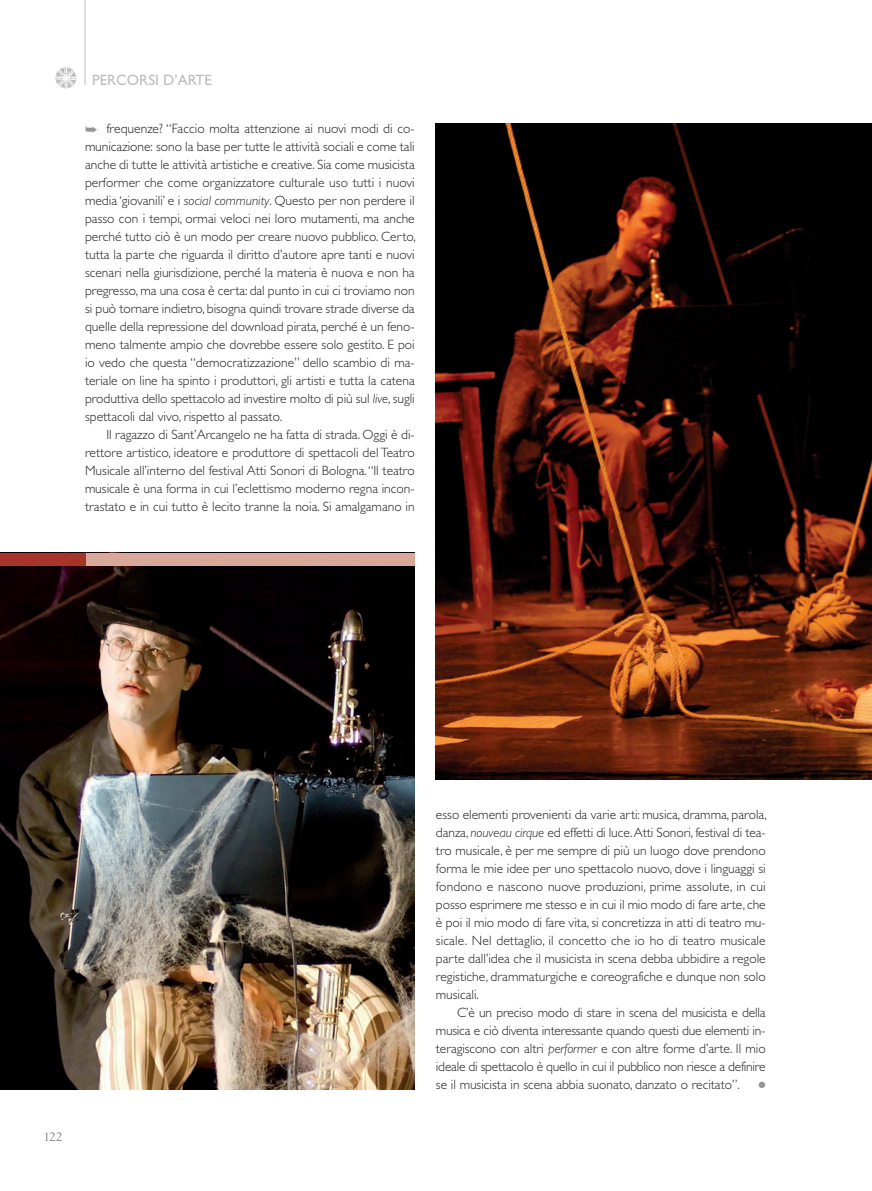
<style>
.page{position:relative;width:872px;height:1191px;background:#fff}
.page>*{position:absolute;margin:0;border:0;box-sizing:border-box;transform-origin:0 0}
.t1{font:15px "Gill Sans";color:#bcbdc0}
.t2{font:300 13.5px "Gill Sans";color:#231f20}
.t3{font:12px "Daily News";color:#808285}
.t4{font:9px "Zapf Dingbats ITC";color:#939598}
.s1{font-style:italic}
</style>
<div class="page">
<svg style="left:55px;top:67px;width:22px;height:22px"></svg>
<hr style="left:85px;top:0;width:1px;height:85px;background:#bcbdc0">
<img style="left:436px;top:123px;width:436px;height:656px">
<img style="left:0;top:566px;width:414px;height:523px">
<div style="left:0;top:553px;width:415px;height:13px;background:#d8a998"></div>
<div style="left:0;top:553px;width:85px;height:13px;background:#a73329"></div>
<p class="t1" style="left:92px;top:75px;width:121px">PERCORSI D’ARTE</p>
<p class="t2" style="left:106px;top:123px;width:310px">frequenze? “Faccio molta attenzione ai nuovi modi di co-</p>
<p class="t2" style="left:85px;top:141px;width:331px">municazione: sono la base per tutte le attività sociali e come tali</p>
<p class="t2" style="left:85px;top:159px;width:331px">anche di tutte le attività artistiche e creative. Sia come musicista</p>
<p class="t2" style="left:85px;top:177px;width:331px">performer che come organizzatore culturale uso tutti i nuovi</p>
<p class="t2" style="left:85px;top:195px;width:331px">media ‘giovanili’ e i <span class="s1">social community</span>. Questo per non perdere il</p>
<p class="t2" style="left:85px;top:213px;width:331px">passo con i tempi, ormai veloci nei loro mutamenti, ma anche</p>
<p class="t2" style="left:85px;top:231px;width:332px">perché tutto ciò è un modo per creare nuovo pubblico. Certo,</p>
<p class="t2" style="left:85px;top:249px;width:331px">tutta la parte che riguarda il diritto d’autore apre tanti e nuovi</p>
<p class="t2" style="left:85px;top:267px;width:331px">scenari nella giurisdizione, perché la materia è nuova e non ha</p>
<p class="t2" style="left:85px;top:285px;width:331px">pregresso, ma una cosa è certa: dal punto in cui ci troviamo non</p>
<p class="t2" style="left:85px;top:303px;width:331px">si può tornare indietro, bisogna quindi trovare strade diverse da</p>
<p class="t2" style="left:85px;top:321px;width:331px">quelle della repressione del download pirata, perché è un feno-</p>
<p class="t2" style="left:85px;top:339px;width:331px">meno talmente ampio che dovrebbe essere solo gestito. E poi</p>
<p class="t2" style="left:85px;top:357px;width:331px">io vedo che questa “democratizzazione” dello scambio di ma-</p>
<p class="t2" style="left:85px;top:375px;width:331px">teriale on line ha spinto i produttori, gli artisti e tutta la catena</p>
<p class="t2" style="left:85px;top:393px;width:331px">produttiva dello spettacolo ad investire molto di più sul <span class="s1">live</span>, sugli</p>
<p class="t2" style="left:85px;top:411px;width:199px">spettacoli dal vivo, rispetto al passato.</p>
<p class="t2" style="left:106px;top:429px;width:310px">Il ragazzo di Sant’Arcangelo ne ha fatta di strada. Oggi è di-</p>
<p class="t2" style="left:85px;top:447px;width:331px">rettore artistico, ideatore e produttore di spettacoli del Teatro</p>
<p class="t2" style="left:85px;top:465px;width:331px">Musicale all’interno del festival Atti Sonori di Bologna. “Il teatro</p>
<p class="t2" style="left:85px;top:483px;width:331px">musicale è una forma in cui l’eclettismo moderno regna incon-</p>
<p class="t2" style="left:85px;top:501px;width:331px">trastato e in cui tutto è lecito tranne la noia. Si amalgamano in</p>
<p class="t3" style="left:44px;top:1132px;width:21px">122</p>
<p class="t2" style="left:436px;top:809px;width:332px">esso elementi provenienti da varie arti: musica, dramma, parola,</p>
<p class="t2" style="left:436px;top:827px;width:331px">danza, <span class="s1">nouveau cirque</span> ed effetti di luce. Atti Sonori, festival di tea-</p>
<p class="t2" style="left:436px;top:845px;width:331px">tro musicale, è per me sempre di più un luogo dove prendono</p>
<p class="t2" style="left:436px;top:863px;width:331px">forma le mie idee per uno spettacolo nuovo, dove i linguaggi si</p>
<p class="t2" style="left:436px;top:881px;width:331px">fondono e nascono nuove produzioni, prime assolute, in cui</p>
<p class="t2" style="left:436px;top:899px;width:331px">posso esprimere me stesso e in cui il mio modo di fare arte, che</p>
<p class="t2" style="left:436px;top:917px;width:331px">è poi il mio modo di fare vita, si concretizza in atti di teatro mu-</p>
<p class="t2" style="left:436px;top:935px;width:331px">sicale. Nel dettaglio, il concetto che io ho di teatro musicale</p>
<p class="t2" style="left:436px;top:953px;width:331px">parte dall’idea che il musicista in scena debba ubbidire a regole</p>
<p class="t2" style="left:436px;top:971px;width:331px">registiche, drammaturgiche e coreografiche e dunque non solo</p>
<p class="t2" style="left:436px;top:989px;width:44px">musicali.</p>
<p class="t2" style="left:457px;top:1007px;width:310px">C’è un preciso modo di stare in scena del musicista e della</p>
<p class="t2" style="left:436px;top:1025px;width:331px">musica e ciò diventa interessante quando questi due elementi in-</p>
<p class="t2" style="left:436px;top:1043px;width:331px">teragiscono con altri <span class="s1">performer</span> e con altre forme d’arte. Il mio</p>
<p class="t2" style="left:436px;top:1061px;width:331px">ideale di spettacolo è quello in cui il pubblico non riesce a definire</p>
<p class="t2" style="left:436px;top:1079px;width:305px">se il musicista in scena abbia suonato, danzato o recitato”.</p>
<p class="t4" style="left:758px;top:1081px;width:9px">●</p>
</div>
